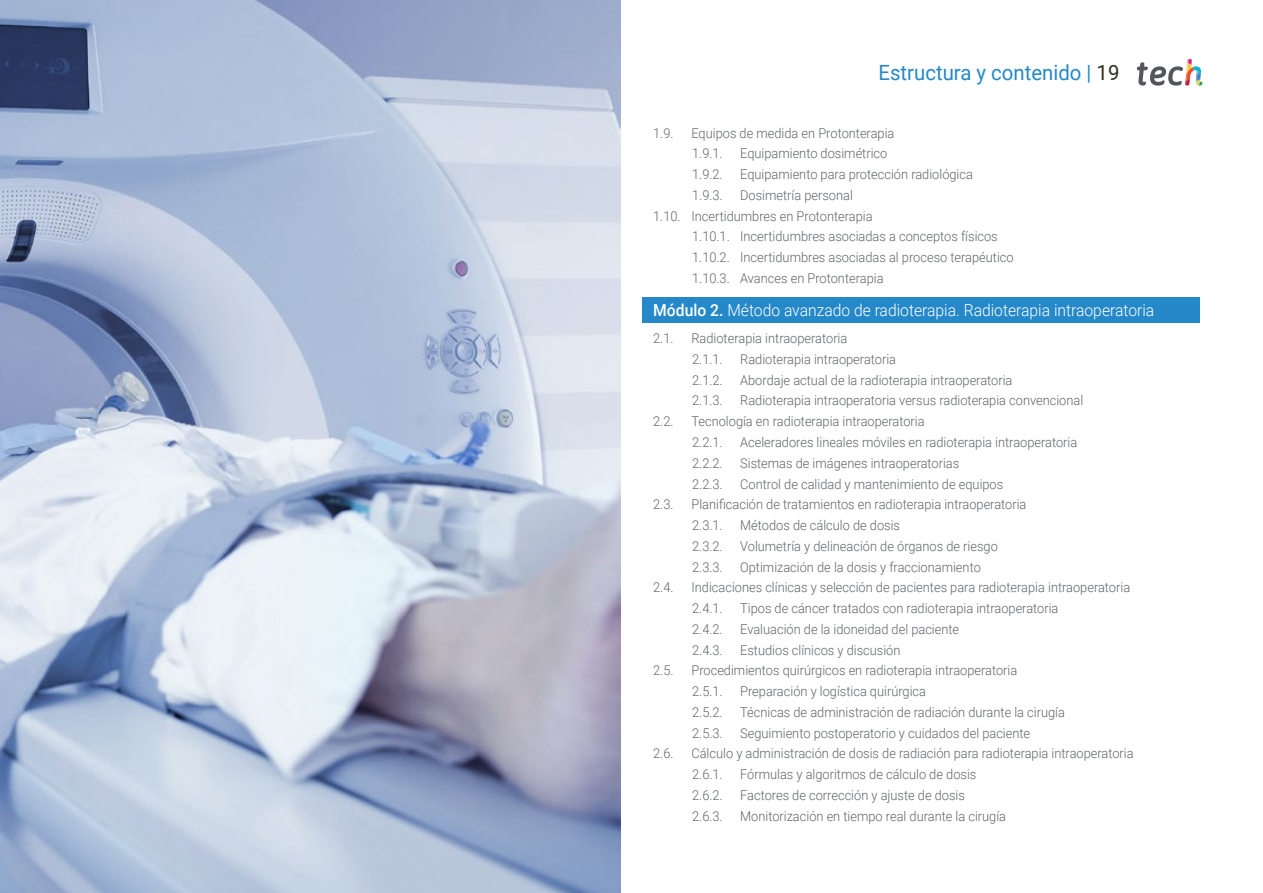
<style>
.page{position:relative;width:1263px;height:893px;background:#fff}
.page>*{position:absolute;margin:0;border:0;box-sizing:border-box;transform-origin:0 0}
.t1{font:21px "Roboto";color:#2488c9}
.t2{font:300 16.5px "Roboto";color:#fff;scale:.95 1}
.t3{font:300 13.5px/20.7px "Roboto";color:#61646a;scale:.95 1}
.s1{color:#312e20}
.s2{font-weight:500}
</style>
<div class="page">
<img style="left:0;top:0;width:621px;height:893px">
<div style="left:642px;top:297px;width:557px;height:25px;background:#2488c9"></div>
<svg style="left:1137px;top:59px;width:65px;height:27px"></svg>
<h1 class="t1" style="left:878px;top:57px;width:242px">Estructura y contenido | <span class="s1">19</span></h1>
<p class="t3" style="left:653px;top:122px;width:23px">1.9.</p>
<p class="t3" style="left:691px;top:122px;width:215px">Equipos de medida en Protonterapia<br>1.9.1.</p>
<p class="t3" style="left:740px;top:143px;width:156px">Equipamiento dosimétrico</p>
<p class="t3" style="left:692px;top:164px;width:34px">1.9.2.</p>
<p class="t3" style="left:740px;top:164px;width:247px">Equipamiento para protección radiológica</p>
<p class="t3" style="left:692px;top:184px;width:34px">1.9.3.</p>
<p class="t3" style="left:740px;top:184px;width:120px">Dosimetría personal</p>
<p class="t3" style="left:653px;top:205px;width:233px">1.10. Incertidumbres en Protonterapia</p>
<p class="t3" style="left:692px;top:226px;width:323px">1.10.1. Incertidumbres asociadas a conceptos físicos</p>
<p class="t3" style="left:692px;top:247px;width:340px">1.10.2. Incertidumbres asociadas al proceso terapéutico</p>
<p class="t3" style="left:692px;top:267px;width:203px">1.10.3. Avances en Protonterapia</p>
<p class="t2" style="left:653px;top:299px;width:529px"><span class="s2">Módulo 2.</span> Método avanzado de radioterapia. Radioterapia intraoperatoria</p>
<p class="t3" style="left:653px;top:328px;width:23px">2.1.</p>
<p class="t3" style="left:691px;top:328px;width:166px">Radioterapia intraoperatoria<br>2.1.1.</p>
<p class="t3" style="left:740px;top:348px;width:166px">Radioterapia intraoperatoria</p>
<p class="t3" style="left:692px;top:369px;width:34px">2.1.2.</p>
<p class="t3" style="left:740px;top:369px;width:288px">Abordaje actual de la radioterapia intraoperatoria</p>
<p class="t3" style="left:692px;top:390px;width:34px">2.1.3.</p>
<p class="t3" style="left:740px;top:390px;width:363px">Radioterapia intraoperatoria versus radioterapia convencional</p>
<p class="t3" style="left:653px;top:411px;width:23px">2.2.</p>
<p class="t3" style="left:691px;top:411px;width:247px">Tecnología en radioterapia intraoperatoria<br>2.2.1.</p>
<p class="t3" style="left:740px;top:431px;width:356px">Aceleradores lineales móviles en radioterapia intraoperatoria</p>
<p class="t3" style="left:692px;top:452px;width:34px">2.2.2.</p>
<p class="t3" style="left:740px;top:452px;width:232px">Sistemas de imágenes intraoperatorias</p>
<p class="t3" style="left:692px;top:473px;width:34px">2.2.3.</p>
<p class="t3" style="left:740px;top:473px;width:278px">Control de calidad y mantenimiento de equipos</p>
<p class="t3" style="left:653px;top:494px;width:23px">2.3.</p>
<p class="t3" style="left:691px;top:494px;width:354px">Planificación de tratamientos en radioterapia intraoperatoria<br>2.3.1.</p>
<p class="t3" style="left:740px;top:514px;width:170px">Métodos de cálculo de dosis</p>
<p class="t3" style="left:692px;top:535px;width:34px">2.3.2.</p>
<p class="t3" style="left:740px;top:535px;width:273px">Volumetría y delineación de órganos de riesgo</p>
<p class="t3" style="left:692px;top:556px;width:34px">2.3.3.</p>
<p class="t3" style="left:740px;top:556px;width:255px">Optimización de la dosis y fraccionamiento</p>
<p class="t3" style="left:653px;top:577px;width:23px">2.4.</p>
<p class="t3" style="left:691px;top:577px;width:463px">Indicaciones clínicas y selección de pacientes para radioterapia intraoperatoria<br>2.4.1.</p>
<p class="t3" style="left:740px;top:597px;width:336px">Tipos de cáncer tratados con radioterapia intraoperatoria</p>
<p class="t3" style="left:692px;top:618px;width:34px">2.4.2.</p>
<p class="t3" style="left:740px;top:618px;width:232px">Evaluación de la idoneidad del paciente</p>
<p class="t3" style="left:692px;top:639px;width:34px">2.4.3.</p>
<p class="t3" style="left:740px;top:639px;width:170px">Estudios clínicos y discusión</p>
<p class="t3" style="left:653px;top:660px;width:23px">2.5.</p>
<p class="t3" style="left:691px;top:660px;width:344px">Procedimientos quirúrgicos en radioterapia intraoperatoria<br>2.5.1.</p>
<p class="t3" style="left:740px;top:680px;width:197px">Preparación y logística quirúrgica</p>
<p class="t3" style="left:692px;top:701px;width:34px">2.5.2.</p>
<p class="t3" style="left:740px;top:701px;width:343px">Técnicas de administración de radiación durante la cirugía</p>
<p class="t3" style="left:692px;top:722px;width:34px">2.5.3.</p>
<p class="t3" style="left:740px;top:722px;width:307px">Seguimiento postoperatorio y cuidados del paciente</p>
<p class="t3" style="left:653px;top:743px;width:23px">2.6.</p>
<p class="t3" style="left:691px;top:743px;width:467px">Cálculo y administración de dosis de radiación para radioterapia intraoperatoria<br>2.6.1.</p>
<p class="t3" style="left:740px;top:763px;width:250px">Fórmulas y algoritmos de cálculo de dosis</p>
<p class="t3" style="left:692px;top:784px;width:34px">2.6.2.</p>
<p class="t3" style="left:740px;top:784px;width:238px">Factores de corrección y ajuste de dosis</p>
<p class="t3" style="left:692px;top:805px;width:34px">2.6.3.</p>
<p class="t3" style="left:740px;top:805px;width:281px">Monitorización en tiempo real durante la cirugía</p>
</div>
